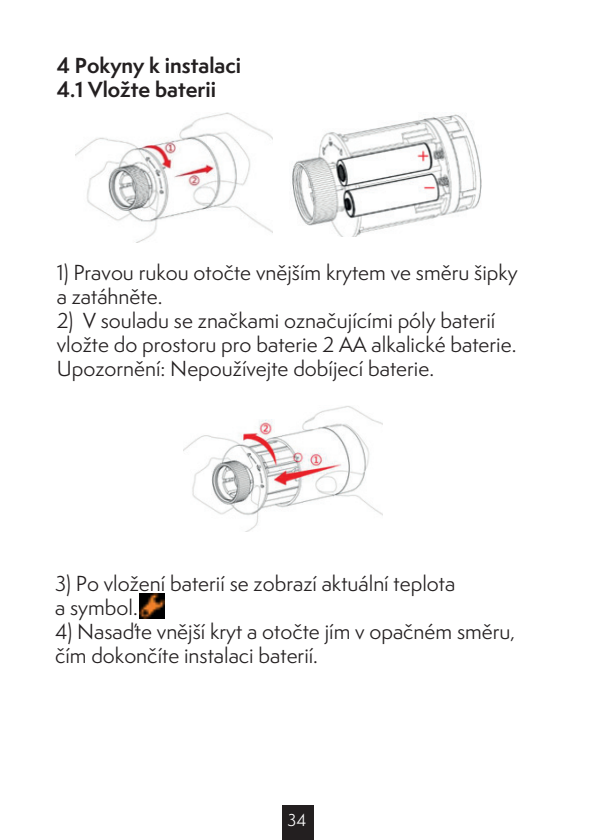
<style>
.page{position:relative;width:590px;height:840px;background:#fff}
.page>*{position:absolute;margin:0;border:0;box-sizing:border-box;transform-origin:0 0}
.t1{font:20px/24px "Semplicita Pro";color:#231f20}
.t2{font:700 20px/24px "Semplicita Pro";color:#231f20}
.t3{font:16px "Semplicita Pro";color:#fff}
</style>
<div class="page">
<div style="left:282px;top:805px;width:32px;height:34px;background:#231f20"></div>
<img style="left:76px;top:112px;width:196px;height:130px">
<img style="left:292px;top:114px;width:189px;height:122px">
<img style="left:183px;top:406px;width:199px;height:124px">
<img style="left:139px;top:593px;width:25px;height:25px">
<p class="t2" style="left:57px;top:53px;width:186px">4 Pokyny k instalaci<br>4.1 Vložte baterii</p>
<p class="t1" style="left:57px;top:260px;width:462px">1) Pravou rukou otočte vnějším krytem ve směru šipky a zatáhněte.</p>
<p class="t1" style="left:57px;top:308px;width:461px">2) V souladu se značkami označujícími póly baterií vložte do prostoru pro baterie 2 AA alkalické baterie.<br>Upozornění: Nepoužívejte dobíjecí baterie.</p>
<p class="t1" style="left:55px;top:571px;width:402px">3) Po vložení baterií se zobrazí aktuální teplota a symbol.</p>
<p class="t1" style="left:55px;top:619px;width:461px">4) Nasaďte vnější kryt a otočte jím v opačném směru, čím dokončíte instalaci baterií.</p>
<p class="t3" style="left:287px;top:807px;width:20px">34</p>
</div>
